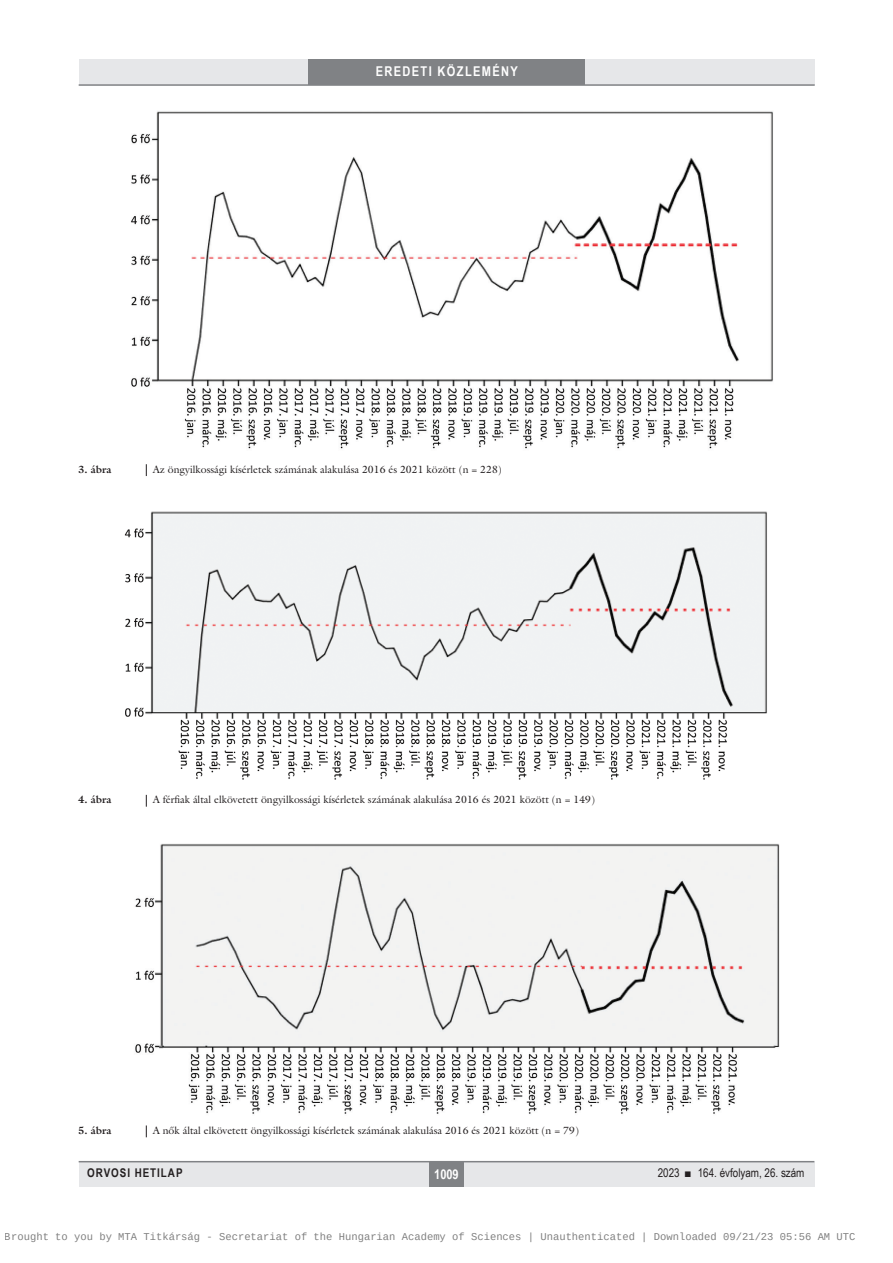
<style>
.page{position:relative;width:893px;height:1263px;background:#fff}
.page>*{position:absolute;margin:0;border:0;box-sizing:border-box;transform-origin:0 0}
.t1{font:700 13.5px "Arial Narrow";letter-spacing:.1em;color:#fff}
.t2{font:12px "Arial Narrow";color:#231f20}
.t3{font:700 12px "Arial Narrow";letter-spacing:.08em;color:#231f20}
.kepalairas2{font:10.5px "Galliard Reg";color:#231f20}
.t4{font:10.5px "Liberation Mono";color:rgb(0 0 0/.5)}
.kepalairas1{font:700 10.5px "Galliard Reg";color:#231f20}
</style>
<div class="page">
<div style="left:79px;top:1161px;width:735px;height:25px;background:#e6e7e9"></div>
<div style="left:429px;top:1161px;width:34px;height:25px;background:#808285"></div>
<hr style="left:79px;top:1161px;width:735px;height:1px;background:#808285">
<div style="left:79px;top:60px;width:735px;height:25px;background:#e6e7e9"></div>
<div style="left:308px;top:60px;width:277px;height:25px;background:#808285"></div>
<hr style="left:79px;top:84px;width:736px;height:2px;background:#808285">
<hr style="left:446px;top:111px;width:1px;height:1026px;background:#231f20">
<img style="left:131px;top:111px;width:642px;height:341px">
<svg style="left:146px;top:464px;width:1px;height:12px"></svg>
<img style="left:124px;top:509px;width:643px;height:273px">
<svg style="left:146px;top:795px;width:1px;height:12px"></svg>
<div style="left:79px;top:839px;width:736px;height:285px;background:#fff"></div>
<img style="left:135px;top:843px;width:645px;height:271px">
<div style="left:78px;top:1125px;width:736px;height:12px;background:#fff"></div>
<svg style="left:146px;top:1125px;width:1px;height:12px"></svg>
<p class="t1" style="left:376px;top:61px;width:144px">EREDETI KÖZLEMÉNY</p>
<p class="kepalairas1" style="left:78px;top:462px;width:35px">3. ábra</p>
<p class="kepalairas2" style="left:153px;top:462px;width:351px">Az öngyilkossági kísérletek számának alakulása 2016 és 2021 között (n = 228)</p>
<p class="kepalairas1" style="left:78px;top:793px;width:35px">4. ábra</p>
<p class="kepalairas2" style="left:153px;top:793px;width:444px">A férfiak által elkövetett öngyilkossági kísérletek számának alakulása 2016 és 2021 között (n = 149)</p>
<p class="kepalairas1" style="left:78px;top:1123px;width:35px">5. ábra</p>
<p class="kepalairas2" style="left:153px;top:1124px;width:428px">A nők által elkövetett öngyilkossági kísérletek számának alakulása 2016 és 2021 között (n = 79)</p>
<p class="t3" style="left:87px;top:1164px;width:97px">ORVOSI HETILAP</p>
<p class="t1" style="left:434px;top:1163px;width:26px">1009</p>
<p class="t2" style="left:658px;top:1164px;width:148px">2023 ■ 164. évfolyam, 26. szám</p>
<p class="t4" style="left:5px;top:1232px;width:852px">Brought to you by MTA Titkárság - Secretariat of the Hungarian Academy of Sciences | Unauthenticated | Downloaded 09/21/23 05:56 AM UTC</p>
</div>
